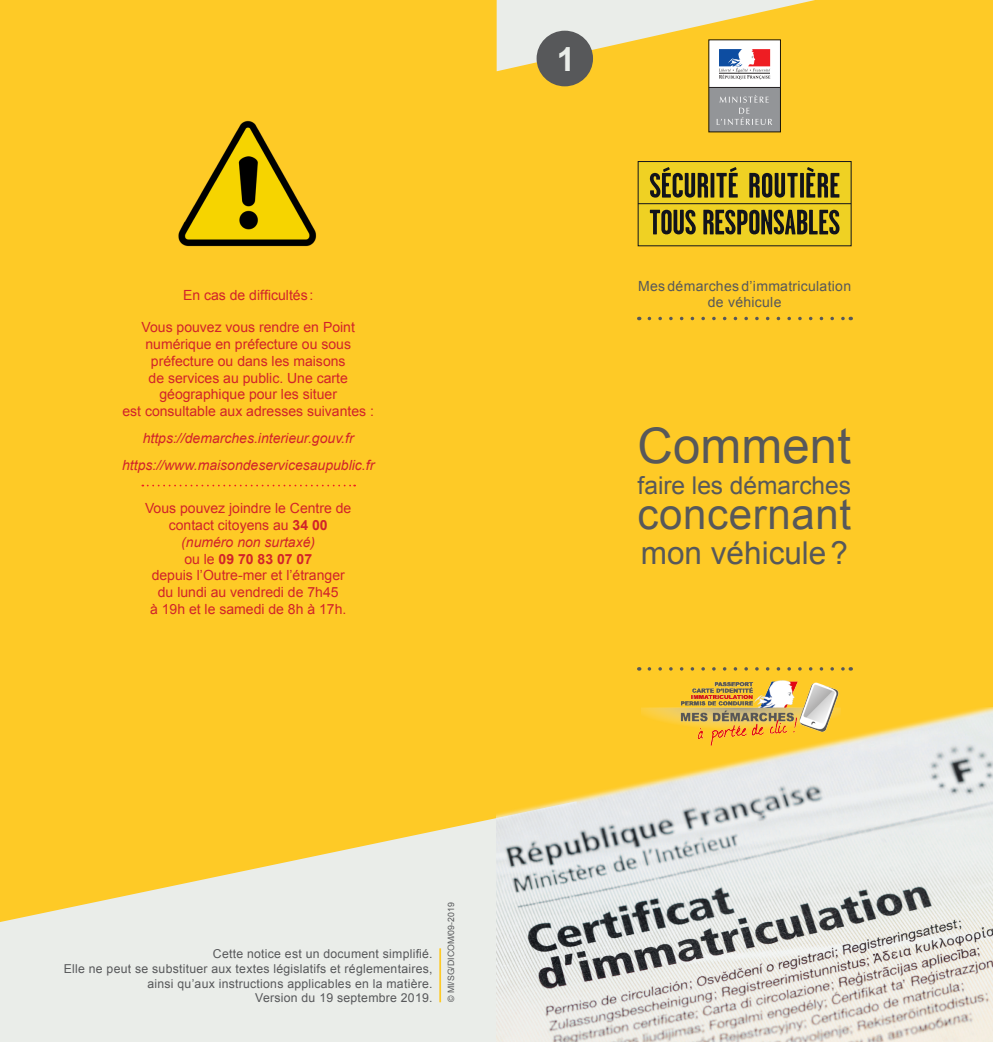
<style>
.page{position:relative;width:993px;height:1042px;background:#fff}
.page>*{position:absolute;margin:0;border:0;box-sizing:border-box;transform-origin:0 0}
.t1{font:49px "Arial";letter-spacing:.005em;color:#57585a}
.t2{font:42px "Arial";letter-spacing:.015em;color:#57585a}
.t3{font:700 33.25px "Arial";color:#eaede9}
.t4{font:31.5px "Arial";color:#57585a}
.t5{font:24.5px "Arial";color:#57585a}
.t6{font:14px/16.8px "Arial";color:#d1232a;text-align:center}
.t7{font:italic 14px "Arial";color:#d1232a}
.bandeau_commun{font:14px/16.8px "Arial";letter-spacing:.02em;color:#57585a;text-align:center}
.bandeau_commun-2{font:12.25px/14.7px "Arial";letter-spacing:.02em;color:#57585a;text-align:right}
._10_-_Copyright{font:8.75px "Arial";color:#57585a}
.s1{font-weight:700}
.s2{font-style:italic}
</style>
<div class="page">
<div style="left:0;top:0;width:992px;height:1042px;background:#feca26"></div>
<svg style="left:0;top:818px;width:496px;height:224px;fill:#eaede9"></svg>
<img style="left:496px;top:707px;width:496px;height:335px">
<img style="left:638px;top:680px;width:212px;height:65px">
<svg style="left:649px;top:667px;width:195px;height:3px"></svg>
<svg style="left:649px;top:317px;width:195px;height:3px"></svg>
<svg style="left:142px;top:485px;width:213px;height:1px"></svg>
<hr style="left:439px;top:948px;width:2px;height:54px;background:#feca26">
<div style="left:638px;top:162px;width:212px;height:84px;background:#efd123"></div>
<div style="left:637px;top:161px;width:214px;height:85px;border:1px solid #12141b"></div>
<svg style="left:649px;top:167px;width:88px;height:31px"></svg>
<svg style="left:749px;top:167px;width:90px;height:31px"></svg>
<svg style="left:649px;top:210px;width:46px;height:24px"></svg>
<svg style="left:703px;top:210px;width:136px;height:24px"></svg>
<hr style="left:637px;top:203px;width:213px;height:1px;background:#12141b">
<div style="left:708px;top:40px;width:72px;height:47px;background:#fff"></div>
<div style="left:708px;top:87px;width:72px;height:45px;background:#939598"></div>
<hr style="left:708px;top:87px;width:72px;height:1px;background:#231f20">
<svg style="left:716px;top:95px;width:56px;height:30px"></svg>
<img style="left:178px;top:120px;width:139px;height:127px">
<svg style="left:496px;top:0;width:318px;height:79px"></svg>
<div style="left:536px;top:31px;width:57px;height:55px;background:#57585a;border-radius:50%"></div>
<p class="t6" style="left:183px;top:287px;width:132px">En cas de difficultés :</p>
<p class="t6" style="left:122px;top:319px;width:253px">Vous pouvez vous rendre en Point numérique en préfecture ou sous préfecture ou dans les maisons<br>de services au public. Une carte géographique pour les situer<br>est consultable aux adresses suivantes :</p>
<p class="t7" style="left:143px;top:429px;width:212px">https://demarches.interieur.gouv.fr</p>
<p class="t7" style="left:122px;top:456px;width:254px">https://www.maisondeservicesaupublic.fr</p>
<p class="t6" style="left:145px;top:500px;width:208px">Vous pouvez joindre le Centre de contact citoyens au <span class="s1">34 00 </span><span class="s2">(numéro non surtaxé)<br></span>ou le <span class="s1">09 70 83 07 07<br></span>depuis l’Outre-mer et l’étranger du lundi au vendredi de 7h45<br>à 19h et le samedi de 8h à 17h.</p>
<p class="t3" style="left:556px;top:37px;width:20px">1</p>
<p class="bandeau_commun" style="left:638px;top:277px;width:214px">Mes démarches d’immatriculation de véhicule</p>
<p class="t1" style="left:637px;top:413px;width:215px">Comment</p>
<p class="t5" style="left:637px;top:469px;width:215px">faire les démarches</p>
<p class="t2" style="left:637px;top:487px;width:215px">concernant</p>
<p class="t4" style="left:640px;top:532px;width:209px">mon véhicule?</p>
<p class="bandeau_commun-2" style="left:213px;top:946px;width:221px">Cette notice est un document simplifié.</p>
<p class="bandeau_commun-2" style="left:64px;top:961px;width:370px">Elle ne peut se substituer aux textes législatifs et réglementaires, ainsi qu’aux instructions applicables en la matière.</p>
<p class="bandeau_commun-2" style="left:255px;top:991px;width:179px">Version du 19 septembre 2019.</p>
<p class="_10_-_Copyright" style="left:445px;top:1002px;width:101px;rotate:-90deg">© MI/SG/DICOM/09-2019</p>
</div>
